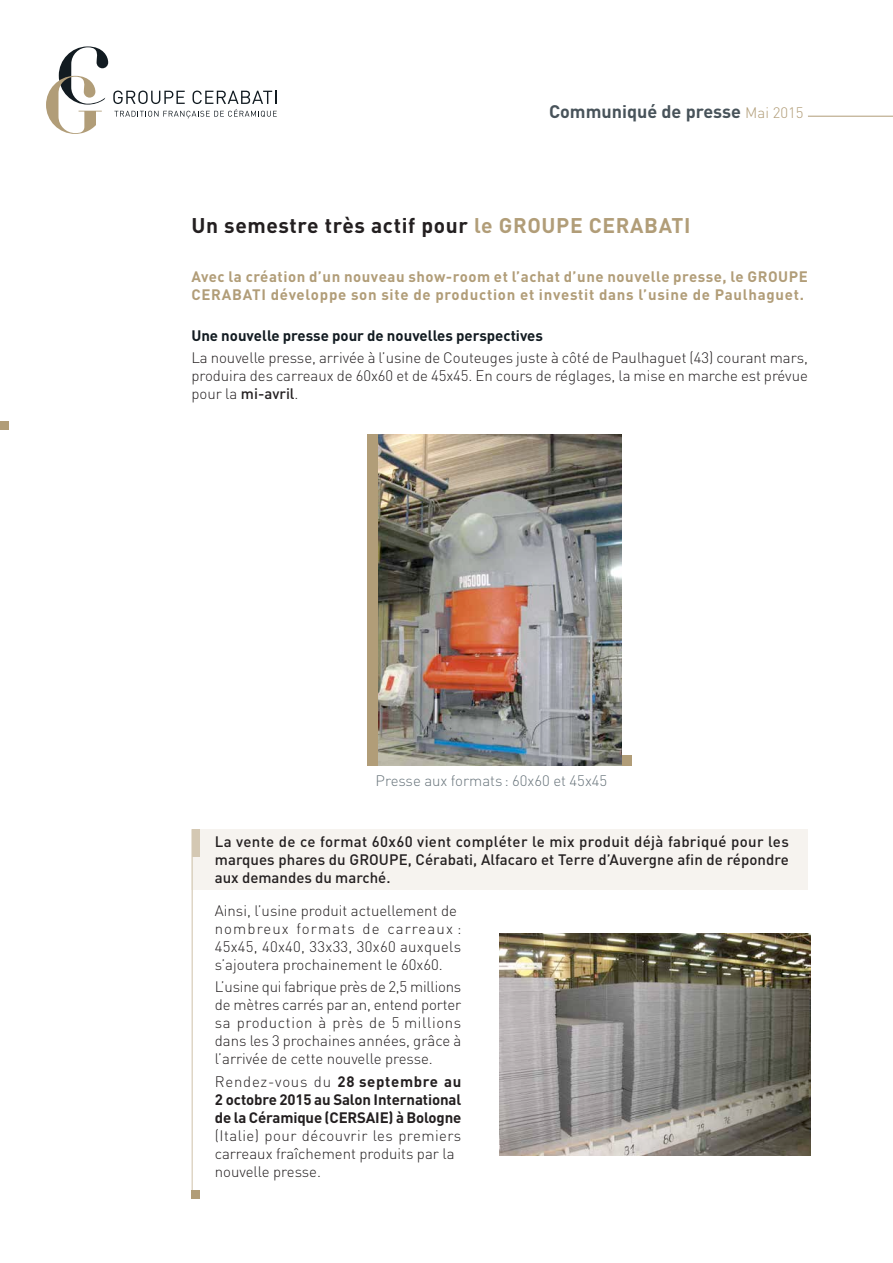
<style>
.page{position:relative;width:893px;height:1263px;background:#fff}
.page>*{position:absolute;margin:0;border:0;box-sizing:border-box;transform-origin:0 0}
.t1{font:700 21px "DIN";letter-spacing:.03em;color:#231f20}
.t2{font:700 18px "DIN";color:#48535a}
.t3{font:300 15px/18px "DIN";color:#231f20;text-align:justify}
.t4{font:500 15px/18px "DIN";color:#231f20;text-align:justify}
.t5{font:700 15px/18px "DIN";letter-spacing:.04em;color:#b19d78}
.t6{font:700 15px/18px "DIN";letter-spacing:-.01em;color:#231f20;text-align:justify}
.t7{font:700 15px "DIN";color:#121b21}
.t8{font:300 15px "DIN";color:#69757c}
.s1{font-weight:300;font-size:15px;color:#b19d78}
.s2{color:#b19d78}
.s3{font-weight:500}
.s4{font-weight:300}
</style>
<div class="page">
<div style="left:191px;top:829px;width:617px;height:61px;background:#f6f3ef"></div>
<svg style="left:46px;top:46px;width:231px;height:88px"></svg>
<div style="left:0;top:421px;width:9px;height:8px;background:#b19d78"></div>
<hr style="left:808px;top:116px;width:85px;height:1px;background:#b19d78">
<div style="left:611px;top:756px;width:21px;height:10px;background:#b19d78"></div>
<img style="left:378px;top:434px;width:244px;height:332px">
<div style="left:367px;top:434px;width:11px;height:332px;background:#b19d78"></div>
<img style="left:500px;top:933px;width:310px;height:222px">
<div style="left:192px;top:829px;width:8px;height:28px;background:#d4c8b3"></div>
<hr style="left:192px;top:829px;width:1px;height:361px;background:#d4c8b3">
<div style="left:192px;top:1190px;width:8px;height:9px;background:#b19d78"></div>
<p class="t2" style="left:549px;top:100px;width:256px">Communiqué de presse <span class="s1">Mai 2015</span></p>
<h1 class="t1" style="left:191px;top:212px;width:501px">Un semestre très actif pour <span class="s2">le GROUPE CERABATI</span></h1>
<p class="t5" style="left:191px;top:267px;width:618px">Avec la création d’un nouveau show-room et l’achat d’une nouvelle presse, le GROUPE<br>CERABATI développe son site de production et investit dans l’usine de Paulhaguet.</p>
<p class="t7" style="left:191px;top:325px;width:353px">Une nouvelle presse pour de nouvelles perspectives</p>
<p class="t3" style="left:191px;top:348px;width:618px">La nouvelle presse, arrivée à l’usine de Couteuges juste à côté de Paulhaguet (43) courant mars, produira des carreaux de 60x60 et de 45x45. En cours de réglages, la mise en marche est prévue pour la <span class="s3">mi-avril</span>.</p>
<p class="t8" style="left:376px;top:771px;width:233px">Presse aux formats : 60x60 et 45x45</p>
<p class="t4" style="left:215px;top:832px;width:575px">La vente de ce format 60x60 vient compléter le mix produit déjà fabriqué pour les marques phares du GROUPE, Cérabati, Alfacaro et Terre d’Auvergne afin de répondre aux demandes du marché.</p>
<p class="t3" style="left:215px;top:901px;width:248px;text-align:left">Ainsi, l’usine produit actuellement de nombreux formats de carreaux :<br>45x45, 40x40, 33x33, 30x60 auxquels s’ajoutera prochainement le 60x60.</p>
<p class="t3" style="left:215px;top:978px;width:248px">L’usine qui fabrique près de 2,5 millions de mètres carrés par an, entend porter sa production à près de 5 millions dans les 3 prochaines années, grâce à l’arrivée de cette nouvelle presse.</p>
<p class="t6" style="left:215px;top:1071px;width:248px"><span class="s4">Rendez-vous du</span> 28 septembre au 2 octobre 2015 au Salon International de la Céramique (CERSAIE) à Bologne</p>
<p class="t3" style="left:215px;top:1126px;width:248px;text-align:left">(Italie) pour découvrir les premiers carreaux fraîchement produits par la nouvelle presse.</p>
</div>
